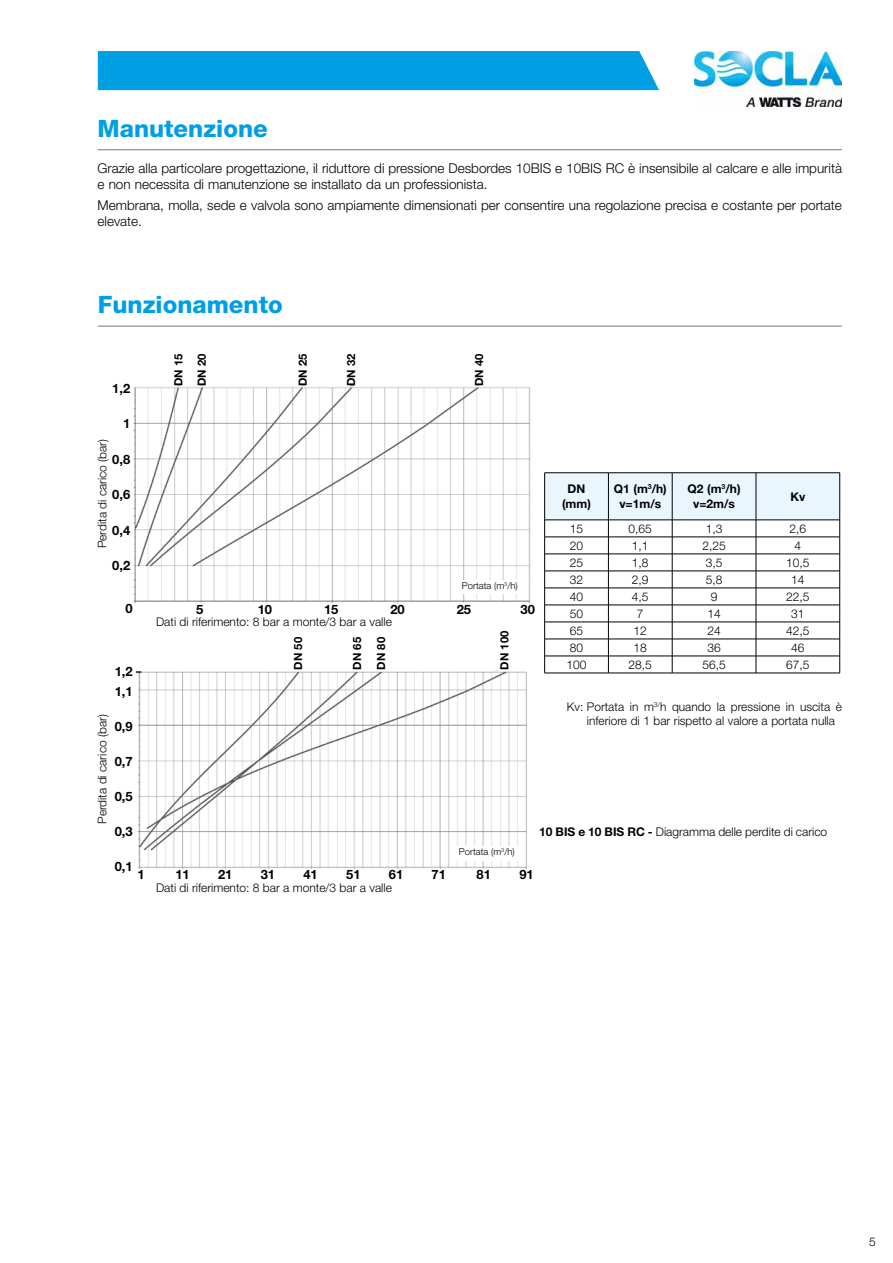
<style>
.page{position:relative;width:893px;height:1263px;background:#fff}
.page>*{position:absolute;margin:0;border:0;box-sizing:border-box;transform-origin:0 0}
.t1{font:800 24px "Helvetica Neue LT Std";color:#009fe3}
.t2{font:300 13.5px/16.5px "Helvetica Neue LT Std";color:#000}
.t3{font:700 12.9px/19px "Helvetica Neue LT Std";color:#000}
.t4{font:300 12px/14.4px "Helvetica Neue LT Std";color:#000}
.t5{font:700 12px/14.4px "Helvetica Neue LT Std";color:#000;text-align:center}
.t6{font:700 11.25px/23.4px "Helvetica Neue LT Std";color:#000}
.t7{font:300 9.45px "Helvetica Neue LT Std";color:#000}
.s1{font-weight:700}
</style>
<div class="page">
<div style="left:98px;top:51px;width:561px;height:39px;background:#009fe3"></div>
<img style="left:695px;top:51px;width:147px;height:56px">
<hr style="left:98px;top:149px;width:744px;height:1px;background:#797979">
<hr style="left:98px;top:326px;width:744px;height:1px;background:#797979">
<img style="left:133px;top:386px;width:398px;height:217px">
<div style="left:458px;top:580px;width:64px;height:14px;background:#fff"></div>
<img style="left:135px;top:671px;width:392px;height:198px">
<div style="left:452px;top:846px;width:70px;height:14px;background:#fff"></div>
<hr style="left:544px;top:472px;width:64px;height:1px;background:#000">
<hr style="left:756px;top:472px;width:84px;height:1px;background:#000">
<hr style="left:544px;top:673px;width:64px;height:1px;background:#000">
<hr style="left:608px;top:673px;width:64px;height:1px;background:#000">
<hr style="left:756px;top:673px;width:84px;height:1px;background:#000">
<svg style="left:544px;top:473px;width:296px;height:200px"></svg>
<hr style="left:672px;top:571px;width:84px;height:1px;background:#000">
<hr style="left:672px;top:588px;width:84px;height:1px;background:#000">
<hr style="left:672px;top:605px;width:84px;height:1px;background:#000">
<hr style="left:672px;top:622px;width:84px;height:1px;background:#000">
<hr style="left:672px;top:639px;width:84px;height:1px;background:#000">
<hr style="left:672px;top:656px;width:84px;height:1px;background:#000">
<hr style="left:672px;top:673px;width:84px;height:1px;background:#000">
<hr style="left:608px;top:472px;width:64px;height:1px;background:#000">
<hr style="left:608px;top:473px;width:1px;height:47px;background:#000">
<hr style="left:839px;top:473px;width:1px;height:47px;background:#000">
<hr style="left:608px;top:520px;width:64px;height:1px;background:#000">
<hr style="left:672px;top:472px;width:84px;height:1px;background:#000">
<hr style="left:672px;top:473px;width:1px;height:47px;background:#000">
<hr style="left:672px;top:520px;width:84px;height:1px;background:#000">
<h1 class="t1" style="left:98px;top:114px;width:172px">Manutenzione</h1>
<p class="t2" style="left:98px;top:159px;width:746px">Grazie alla particolare progettazione, il riduttore di pressione Desbordes 10BIS e 10BIS RC è insensibile al calcare e alle impurità e non necessita di manutenzione se installato da un professionista.</p>
<p class="t2" style="left:98px;top:196px;width:746px">Membrana, molla, sede e valvola sono ampiamente dimensionati per consentire una regolazione precisa e costante per portate elevate.</p>
<h1 class="t1" style="left:98px;top:290px;width:186px">Funzionamento</h1>
<p class="t6" style="left:166px;top:386px;width:34px;rotate:-90deg">DN 15<br>DN 20</p>
<p class="t6" style="left:291px;top:386px;width:34px;rotate:-90deg">DN 25</p>
<p class="t6" style="left:339px;top:386px;width:34px;rotate:-90deg">DN 32</p>
<p class="t6" style="left:467px;top:386px;width:34px;rotate:-90deg">DN 40</p>
<p class="t3" style="left:112px;top:378px;width:19px">1,2</p>
<p class="t3" style="left:123px;top:414px;width:9px">1</p>
<p class="t3" style="left:112px;top:449px;width:19px">0,8</p>
<p class="t3" style="left:112px;top:485px;width:19px">0,6</p>
<p class="t3" style="left:112px;top:520px;width:19px">0,4</p>
<p class="t3" style="left:112px;top:556px;width:19px">0,2</p>
<p class="t3" style="left:125px;top:599px;width:9px">0</p>
<p class="t3" style="left:196px;top:599px;width:9px">5</p>
<p class="t3" style="left:258px;top:599px;width:16px">10</p>
<p class="t3" style="left:324px;top:599px;width:16px">15</p>
<p class="t3" style="left:390px;top:599px;width:16px">20</p>
<p class="t3" style="left:457px;top:599px;width:16px">25</p>
<p class="t3" style="left:521px;top:599px;width:16px">30</p>
<p class="t4" style="left:95px;top:548px;width:111px;rotate:-90deg">Perdita di carico (bar)</p>
<p class="t5" style="left:562px;top:482px;width:30px">DN (mm)</p>
<p class="t5" style="left:614px;top:482px;width:55px">Q1 (m<sup>3</sup>/h) v=1m/s</p>
<p class="t5" style="left:687px;top:482px;width:55px">Q2 (m<sup>3</sup>/h) v=2m/s</p>
<p class="t5" style="left:790px;top:489px;width:16px">Kv</p>
<p class="t4" style="left:570px;top:521px;width:15px">15</p>
<p class="t4" style="left:629px;top:521px;width:25px">0,65</p>
<p class="t4" style="left:706px;top:521px;width:18px">1,3</p>
<p class="t4" style="left:789px;top:521px;width:18px">2,6</p>
<p class="t4" style="left:570px;top:538px;width:15px">20</p>
<p class="t4" style="left:632px;top:538px;width:18px">1,1</p>
<p class="t4" style="left:702px;top:538px;width:25px">2,25</p>
<p class="t4" style="left:794px;top:538px;width:8px">4</p>
<p class="t4" style="left:570px;top:555px;width:15px">25</p>
<p class="t4" style="left:632px;top:555px;width:18px">1,8</p>
<p class="t4" style="left:706px;top:555px;width:18px">3,5</p>
<p class="t4" style="left:786px;top:555px;width:25px">10,5</p>
<p class="t4" style="left:570px;top:572px;width:15px">32</p>
<p class="t4" style="left:632px;top:572px;width:18px">2,9</p>
<p class="t4" style="left:706px;top:572px;width:18px">5,8</p>
<p class="t4" style="left:791px;top:572px;width:15px">14</p>
<p class="t4" style="left:570px;top:589px;width:15px">40</p>
<p class="t4" style="left:632px;top:589px;width:18px">4,5</p>
<p class="t4" style="left:711px;top:589px;width:8px">9</p>
<p class="t4" style="left:786px;top:589px;width:25px">22,5</p>
<p class="t4" style="left:570px;top:606px;width:15px">50</p>
<p class="t4" style="left:637px;top:606px;width:8px">7</p>
<p class="t4" style="left:707px;top:606px;width:15px">14</p>
<p class="t4" style="left:791px;top:606px;width:15px">31</p>
<p class="t4" style="left:570px;top:623px;width:15px">65</p>
<p class="t4" style="left:634px;top:623px;width:15px">12</p>
<p class="t4" style="left:707px;top:623px;width:15px">24</p>
<p class="t4" style="left:786px;top:623px;width:25px">42,5</p>
<p class="t4" style="left:570px;top:640px;width:15px">80</p>
<p class="t4" style="left:634px;top:640px;width:15px">18</p>
<p class="t4" style="left:707px;top:640px;width:15px">36</p>
<p class="t4" style="left:791px;top:640px;width:15px">46</p>
<p class="t4" style="left:566px;top:657px;width:22px">100</p>
<p class="t4" style="left:629px;top:657px;width:25px">28,5</p>
<p class="t4" style="left:702px;top:657px;width:25px">56,5</p>
<p class="t4" style="left:786px;top:657px;width:25px">67,5</p>
<p class="t7" style="left:462px;top:580px;width:58px">Portata (m<sup>3</sup>/h)</p>
<p class="t4" style="left:156px;top:615px;width:237px">Dati di riferimento: 8 bar a monte/3 bar a valle</p>
<p class="t6" style="left:286px;top:670px;width:34px;rotate:-90deg">DN 50</p>
<p class="t6" style="left:345px;top:670px;width:34px;line-height:24px;rotate:-90deg">DN 65<br>DN 80</p>
<p class="t6" style="left:492px;top:670px;width:40px;rotate:-90deg">DN 100</p>
<p class="t3" style="left:115px;top:662px;width:19px">1,2<br>1,1</p>
<p class="t3" style="left:115px;top:716px;width:19px">0,9</p>
<p class="t3" style="left:115px;top:751px;width:19px">0,7</p>
<p class="t3" style="left:115px;top:786px;width:19px">0,5</p>
<p class="t3" style="left:115px;top:821px;width:19px">0,3</p>
<p class="t3" style="left:115px;top:856px;width:19px">0,1</p>
<p class="t4" style="left:587px;top:699px;width:256px;text-indent:-20px">Kv: Portata in m<sup>3/</sup>h quando la pressione in uscita è inferiore di 1 bar rispetto al valore a portata nulla</p>
<p class="t4" style="left:95px;top:824px;width:111px;rotate:-90deg">Perdita di carico (bar)</p>
<p class="t4" style="left:539px;top:824px;width:289px"><span class="s1">10 BIS e 10 BIS RC -</span> Diagramma delle perdite di carico</p>
<p class="t7" style="left:459px;top:846px;width:58px">Portata (m<sup>3</sup>/h)</p>
<p class="t3" style="left:137px;top:865px;width:9px">1</p>
<p class="t3" style="left:175px;top:865px;width:16px">11</p>
<p class="t3" style="left:218px;top:865px;width:16px">21</p>
<p class="t3" style="left:261px;top:865px;width:16px">31</p>
<p class="t3" style="left:303px;top:865px;width:16px">41</p>
<p class="t3" style="left:346px;top:865px;width:16px">51</p>
<p class="t3" style="left:389px;top:865px;width:16px">61</p>
<p class="t3" style="left:432px;top:865px;width:16px">71</p>
<p class="t3" style="left:477px;top:865px;width:16px">81</p>
<p class="t3" style="left:519px;top:865px;width:16px">91</p>
<p class="t4" style="left:156px;top:880px;width:237px">Dati di riferimento: 8 bar a monte/3 bar a valle</p>
<p class="t4" style="left:869px;top:1234px;width:8px">5</p>
</div>
